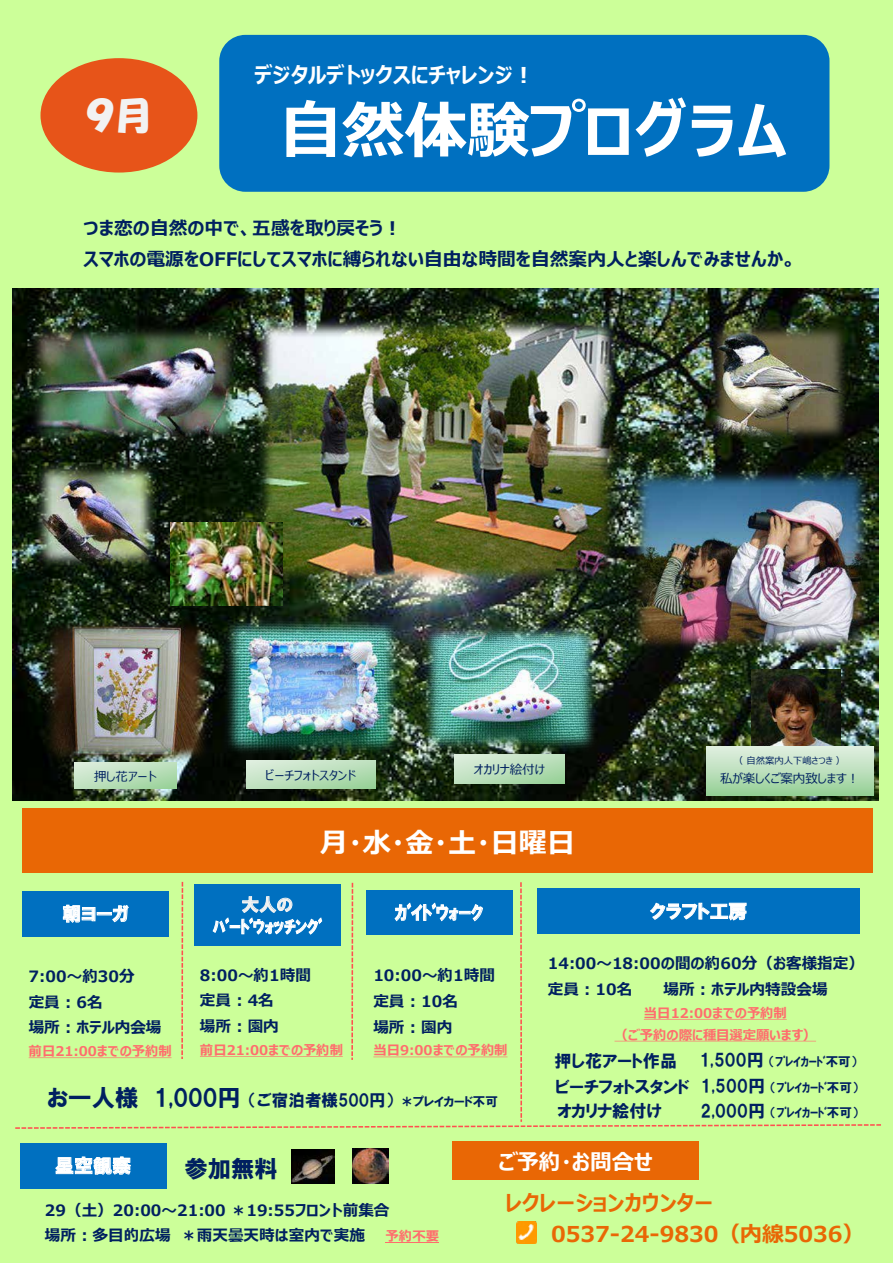
<style>
.page{position:relative;width:893px;height:1263px;background:#cf9}
.page>*{position:absolute;margin:0;border:0;box-sizing:border-box;transform-origin:0 0}
.t1{font:700 62.4px "Meiryo UI";color:#fff}
.t2{font:37.5px "HGP Soei Kakupoptai";color:#f2f2f2}
.t3{font:700 28.05px "Meiryo UI";color:#fff}
.t4{font:23.4px "HGP Soei Kakugothic UB";color:#002060}
.t5{font:700 21.9px/30.9px "Meiryo UI";letter-spacing:-.005em;color:#e96705}
.t6{font:700 21.9px "Meiryo UI";color:#fff}
.t7{font:700 18.75px/30.9px "Meiryo UI";color:#002060}
.t8{font:18.75px "HGP Soei Kakugothic UB";letter-spacing:.015em;color:#fff}
.t9{font:17.1px "HGP Soei Kakugothic UB";color:#002060}
.t10{font:17.1px "HGP Soei Kakugothic UB";letter-spacing:.01em;color:#fff}
.t11{font:17.1px "HGP Soei Kakugothic UB";color:#f2f2f2}
.t12{font:16.5px "HGP Soei Kakugothic UB";color:#002060}
.t13{font:700 15.6px/25.8px "Meiryo UI";color:#002060}
.t14{font:700 13.35px/21.9px "Meiryo UI";color:#ff6d6d;text-align:center}
.t15{font:12.45px/25.5px "HGP Soei Kakugothic UB";letter-spacing:.005em;color:#002060}
.t16{font:12.45px "Meiryo UI";color:#002060}
.t17{font:9.3px "Meiryo UI";color:#002060}
.s1{font-size:17.1px}
.s2{font-size:23.4px}
.s3{font-size:12.45px}
</style>
<div class="page">
<img style="left:12px;top:289px;width:866px;height:511px">
<div style="left:40px;top:58px;width:157px;height:115px;background:#e75419;border-radius:50%"></div>
<div style="left:219px;top:35px;width:610px;height:157px;background:#0070c0;border-radius:26px"></div>
<img style="left:254px;top:315px;width:365px;height:271px">
<img style="left:40px;top:614px;width:172px;height:152px">
<div style="left:22px;top:808px;width:851px;height:64px;background:#e96705"></div>
<svg style="left:74px;top:762px;width:103px;height:26px;background:#bee0be"></svg>
<svg style="left:247px;top:761px;width:128px;height:27px;background:#bde0bd"></svg>
<svg style="left:454px;top:755px;width:111px;height:28px;background:#bddfbd"></svg>
<div style="left:20px;top:1143px;width:146px;height:45px;background:#0070c0"></div>
<svg style="left:55px;top:1156px;width:76px;height:19px"></svg>
<svg style="left:15px;top:882px;width:866px;height:247px"></svg>
<hr style="left:385px;top:1242px;width:54px;height:1px;background:#ff6d6d">
<div style="left:452px;top:1141px;width:247px;height:38px;background:#e96705"></div>
<img style="left:517px;top:1221px;width:19px;height:23px">
<img style="left:291px;top:1150px;width:43px;height:33px">
<img style="left:751px;top:669px;width:89px;height:77px">
<div style="left:706px;top:746px;width:167px;height:49px;background:linear-gradient(to bottom,#e3f0e3,#97d097)"></div>
<img style="left:33px;top:459px;width:127px;height:111px">
<img style="left:28px;top:323px;width:213px;height:121px">
<img style="left:707px;top:319px;width:144px;height:125px">
<img style="left:352px;top:1148px;width:36px;height:36px">
<img style="left:221px;top:615px;width:182px;height:143px">
<img style="left:419px;top:622px;width:181px;height:133px">
<img style="left:628px;top:466px;width:244px;height:188px">
<img style="left:171px;top:523px;width:111px;height:82px">
<h3 class="t6" style="left:254px;top:60px;width:282px">デジタルデトックスにチャレンジ！</h3>
<h2 class="t2" style="left:86px;top:96px;width:68px">９月</h2>
<h1 class="t1" style="left:280px;top:87px;width:510px">自然体験プログラム</h1>
<p class="t7" style="left:84px;top:213px;width:714px">つま恋の自然の中で、五感を取り戻そう！<br>スマホの電源をOFFにしてスマホに縛られない自由な時間を自然案内人と楽しんでみませんか。</p>
<p class="t16" style="left:94px;top:767px;width:64px">押し花アート</p>
<p class="t16" style="left:266px;top:767px;width:92px">ビーチフォトスタンド</p>
<p class="t16" style="left:474px;top:761px;width:73px">オカリナ絵付け</p>
<p class="t17" style="left:734px;top:754px;width:113px">（自然案内人下嶋さつき）</p>
<p class="t16" style="left:720px;top:770px;width:141px">私が楽しくご案内致します！</p>
<h3 class="t3" style="left:320px;top:823px;width:257px">月・水・金・土・日曜日</h3>
<p class="t8" style="left:62px;top:904px;width:67px">朝ヨーガ</p>
<p class="t11" style="left:242px;top:896px;width:52px">大人の</p>
<p class="t10" style="left:213px;top:918px;width:111px">ﾊﾞｰﾄﾞｳｫｯﾁﾝｸﾞ</p>
<p class="t8" style="left:395px;top:903px;width:90px">ｶﾞｲﾄﾞｳｫｰｸ</p>
<p class="t8" style="left:650px;top:902px;width:99px">クラフト工房</p>
<p class="t13" style="left:29px;top:964px;width:134px">7:00～約30分<br>定員 : 6名<br>場所 : ホテル内会場</p>
<p class="t14" style="left:29px;top:1041px;width:145px">前日21:00までの予約制</p>
<p class="t13" style="left:200px;top:963px;width:113px">8:00～約1時間定員 : 4名<br>場所 : 園内</p>
<p class="t14" style="left:200px;top:1040px;width:145px">前日21:00までの予約制</p>
<p class="t13" style="left:373px;top:963px;width:123px">10:00～約1時間定員 : 10名<br>場所 : 園内</p>
<p class="t14" style="left:373px;top:1040px;width:136px">当日9:00までの予約制</p>
<p class="t13" style="left:548px;top:951px;width:318px">14:00～18:00の間の約60分（お客様指定）定員 : 10名</p>
<p class="t13" style="left:663px;top:977px;width:166px">場所 : ホテル内特設会場</p>
<p class="t14" style="left:614px;top:1002px;width:203px">当日12:00までの予約制<br>（ご予約の際に種目選定願います）</p>
<p class="t9" style="left:555px;top:1052px;width:124px">押し花アート作品</p>
<p class="t15" style="left:699px;top:1048px;width:159px"><span class="s1">1,500円</span>（ﾌﾟﾚｲｶｰﾄﾞ不可）</p>
<p class="t12" style="left:47px;top:1092px;width:452px"><span class="s2">お一人様 1,000円</span>（ご宿泊者様500円）<span class="s3">＊プレイカード不可</span></p>
<p class="t9" style="left:555px;top:1078px;width:135px">ビーチフォトスタンド</p>
<p class="t9" style="left:557px;top:1102px;width:106px">オカリナ絵付け</p>
<p class="t15" style="left:700px;top:1074px;width:159px"><span class="s1">1,500円</span>（ﾌﾟﾚｲｶｰﾄﾞ不可）<br><span class="s1">2,000円</span>（ﾌﾟﾚｲｶｰﾄﾞ不可）</p>
<p class="t8" style="left:55px;top:1156px;width:77px">星空観察</p>
<p class="t13" style="left:45px;top:1198px;width:346px">29（土）20:00～21:00 ＊19:55フロント前集合場所 : 多目的広場 ＊雨天曇天時は室内で実施</p>
<h3 class="t4" style="left:184px;top:1156px;width:95px">参加無料</h3>
<p class="t14" style="left:385px;top:1226px;width:55px">予約不要</p>
<h3 class="t6" style="left:498px;top:1146px;width:156px">ご予約・お問合せ</h3>
<h3 class="t5" style="left:551px;top:1189px;width:315px;text-indent:-46px">レクレーションカウンター<br>0537-24-9830（内線5036）</h3>
</div>
